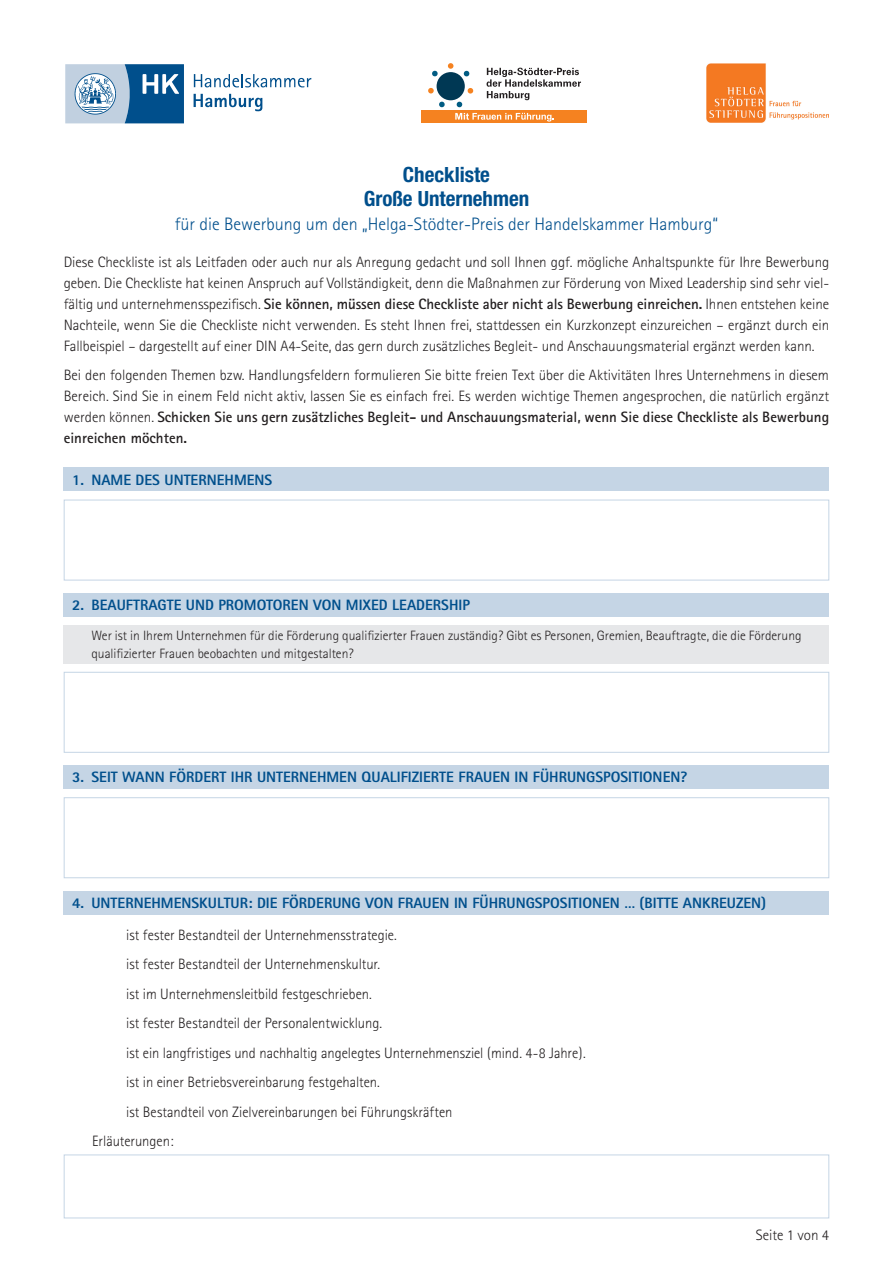
<style>
.page{position:relative;width:893px;height:1263px;background:#fff}
.page>*{position:absolute;margin:0;border:0;box-sizing:border-box;transform-origin:0 0}
.t1{font:700 condensed 21px/24px "Helvetica Neue";color:#004f8c;text-align:center}
.t2{font:300 18px "Rotis Sans Serif";color:#004f8c}
.t3{font:300 15px/21px "Rotis Sans Serif";color:#231f20;text-align:justify}
.t4{font:800 15px "Rotis Sans Serif";color:#004f8c}
.t5{font:300 13.5px/18px "Rotis Sans Serif";color:#231f20}
.s1{font-weight:700}
</style>
<div class="page">
<svg style="left:194px;top:74px;width:117px;height:13px"></svg>
<svg style="left:194px;top:94px;width:68px;height:17px"></svg>
<svg style="left:65px;top:64px;width:119px;height:59px;background:#6d99bc"></svg>
<img style="left:706px;top:63px;width:122px;height:60px">
<div style="left:421px;top:110px;width:166px;height:13px;background:#f58220"></div>
<svg style="left:428px;top:63px;width:153px;height:59px"></svg>
<div style="left:64px;top:891px;width:765px;height:23px;background:#c5d5e5"></div>
<div style="left:64px;top:1154px;width:765px;height:64px;border:1px solid #c5d5e5"></div>
<div style="left:64px;top:468px;width:765px;height:23px;background:#c5d5e5"></div>
<div style="left:64px;top:765px;width:765px;height:24px;background:#c5d5e5"></div>
<div style="left:64px;top:593px;width:765px;height:24px;background:#c5d5e5"></div>
<div style="left:64px;top:500px;width:765px;height:80px;border:1px solid #c5d5e5"></div>
<div style="left:64px;top:797px;width:765px;height:81px;border:1px solid #c5d5e5"></div>
<div style="left:64px;top:672px;width:765px;height:81px;border:1px solid #c5d5e5"></div>
<div style="left:64px;top:625px;width:765px;height:38px;background:#e6e7e9"></div>
<h1 class="t1" style="left:364px;top:162px;width:167px">Checkliste<br>Große Unternehmen</h1>
<p class="t2" style="left:175px;top:214px;width:545px">für die Bewerbung um den „Helga-Stödter-Preis der Handelskammer Hamburg“</p>
<p class="t3" style="left:64px;top:251px;width:767px">Diese Checkliste ist als Leitfaden oder auch nur als Anregung gedacht und soll Ihnen ggf. mögliche Anhaltspunkte für Ihre Bewerbung geben. Die Checkliste hat keinen Anspruch auf Vollständigkeit, denn die Maßnahmen zur Förderung von Mixed Leadership sind sehr viel&shy;fältig und unternehmensspezifisch. <span class="s1">Sie können, müssen diese Checkliste aber nicht als Bewerbung einreichen.</span> Ihnen entstehen keine Nachteile, wenn Sie die Checkliste nicht verwenden. Es steht Ihnen frei, stattdessen ein Kurzkonzept einzureichen – ergänzt durch ein Fallbeispiel – dargestellt auf einer DIN A4-Seite, das gern durch zusätzliches Begleit- und Anschauungsmaterial ergänzt werden kann.</p>
<p class="t3" style="left:64px;top:365px;width:767px">Bei den folgenden Themen bzw. Handlungsfeldern formulieren Sie bitte freien Text über die Aktivitäten Ihres Unternehmens in diesem Bereich. Sind Sie in einem Feld nicht aktiv, lassen Sie es einfach frei. Es werden wichtige Themen angesprochen, die natürlich ergänzt werden können. <span class="s1">Schicken Sie uns gern zusätzliches Begleit- und Anschauungsmaterial, wenn Sie diese Checkliste als Bewerbung einreichen möchten.</span></p>
<p class="t4" style="left:72px;top:470px;width:202px">1. NAME DES UNTERNEHMENS</p>
<p class="t4" style="left:72px;top:595px;width:399px">2. BEAUFTRAGTE UND PROMOTOREN VON MIXED LEADERSHIP</p>
<p class="t5" style="left:91px;top:626px;width:712px">Wer ist in Ihrem Unternehmen für die Förderung qualifizierter Frauen zuständig? Gibt es Personen, Gremien, Beauftragte, die die Förderung qualifizierter Frauen beobachten und mitgestalten?</p>
<p class="t4" style="left:72px;top:768px;width:617px">3. SEIT WANN FÖRDERT IHR UNTERNEHMEN QUALIFIZIERTE FRAUEN IN FÜHRUNGSPOSITIONEN?</p>
<p class="t4" style="left:72px;top:893px;width:695px">4. UNTERNEHMENSKULTUR: DIE FÖRDERUNG VON FRAUEN IN FÜHRUNGSPOSITIONEN … (BITTE ANKREUZEN)</p>
<p class="t3" style="left:126px;top:924px;width:272px">ist fester Bestandteil der Unternehmensstrategie.</p>
<p class="t3" style="left:126px;top:954px;width:255px">ist fester Bestandteil der Unternehmenskultur.</p>
<p class="t3" style="left:126px;top:983px;width:247px">ist im Unternehmensleitbild festgeschrieben.</p>
<p class="t3" style="left:126px;top:1013px;width:257px">ist fester Bestandteil der Personalentwicklung.</p>
<p class="t3" style="left:126px;top:1042px;width:461px">ist ein langfristiges und nachhaltig angelegtes Unternehmensziel (mind. 4-8 Jahre).</p>
<p class="t3" style="left:126px;top:1072px;width:255px">ist in einer Betriebsvereinbarung festgehalten.</p>
<p class="t3" style="left:126px;top:1101px;width:328px">ist Bestandteil von Zielvereinbarungen bei Führungskräften</p>
<p class="t3" style="left:92px;top:1131px;width:83px">Erläuterungen:</p>
<p class="t3" style="left:756px;top:1225px;width:75px">Seite 1 von 4</p>
</div>
